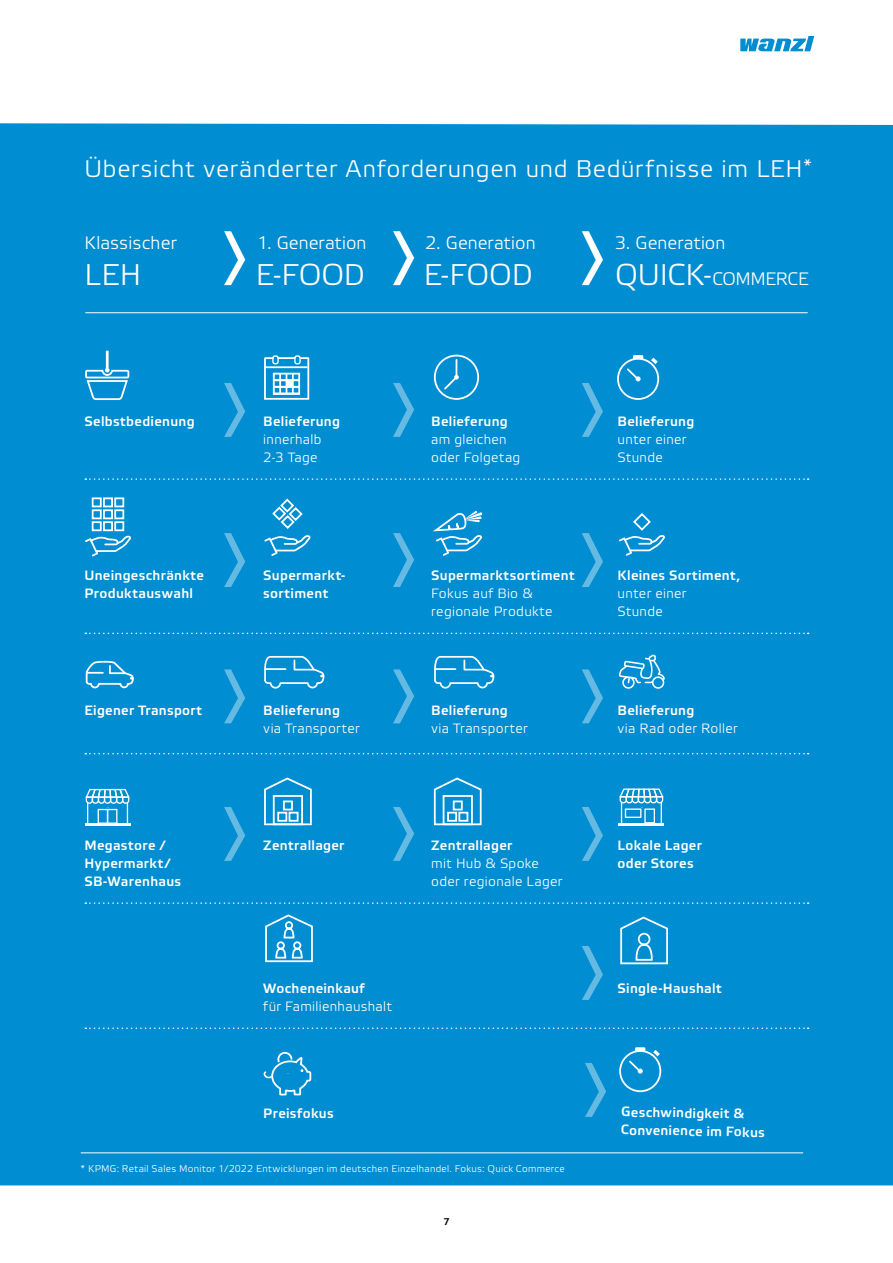
<style>
.page{position:relative;width:893px;height:1263px;background:#fff}
.page>*{position:absolute;margin:0;border:0;box-sizing:border-box;transform-origin:0 0}
.t1{font:300 30px "Wanzl Etelka";letter-spacing:-.005em;color:#fff}
.t2{font:300 24px "Wanzl Etelka";letter-spacing:.03em;color:#fff}
.t3{font:300 18px/36px "Wanzl Etelka";color:#fff}
.t4{font:500 13.5px/18px "Wanzl Etelka";letter-spacing:.025em;color:#fff}
.t5{font:300 13.5px/18px "Wanzl Etelka";letter-spacing:.025em;color:#fff}
.t6{font:300 9.75px "Wanzl Etelka";letter-spacing:.03em;color:#fff}
.t7{font:500 9.75px "Wanzl Etelka";color:#000}
.s1{font-size:30px}
</style>
<div class="page">
<svg style="left:740px;top:36px;width:74px;height:15px"></svg>
<div style="left:0;top:123px;width:893px;height:1062px;background:#008dd1"></div>
<svg style="left:224px;top:231px;width:21px;height:54px"></svg>
<svg style="left:393px;top:231px;width:21px;height:54px"></svg>
<svg style="left:582px;top:231px;width:21px;height:54px"></svg>
<svg style="left:84px;top:351px;width:46px;height:53px;background:#2da1d9"></svg>
<svg style="left:263px;top:355px;width:47px;height:46px"></svg>
<div style="left:434px;top:355px;width:45px;height:45px;border:2px solid #fff;border-radius:50%"></div>
<svg style="left:442px;top:360px;width:17px;height:31px"></svg>
<div style="left:617px;top:358px;width:42px;height:42px;border:2px solid #fff;border-radius:50%"></div>
<svg style="left:633px;top:355px;width:10px;height:4px"></svg>
<svg style="left:651px;top:358px;width:7px;height:6px"></svg>
<svg style="left:625px;top:367px;width:16px;height:15px"></svg>
<svg style="left:224px;top:383px;width:21px;height:54px"></svg>
<svg style="left:393px;top:383px;width:21px;height:54px"></svg>
<svg style="left:582px;top:383px;width:21px;height:54px"></svg>
<svg style="left:85px;top:535px;width:46px;height:21px"></svg>
<div style="left:92px;top:497px;width:10px;height:10px;border:2px solid #fff"></div>
<div style="left:103px;top:497px;width:10px;height:10px;border:2px solid #fff"></div>
<div style="left:114px;top:497px;width:10px;height:10px;border:2px solid #fff"></div>
<div style="left:92px;top:509px;width:10px;height:10px;border:2px solid #fff"></div>
<div style="left:103px;top:509px;width:10px;height:10px;border:2px solid #fff"></div>
<div style="left:114px;top:509px;width:10px;height:10px;border:2px solid #fff"></div>
<div style="left:92px;top:521px;width:10px;height:10px;border:2px solid #fff"></div>
<div style="left:103px;top:521px;width:10px;height:10px;border:2px solid #fff"></div>
<div style="left:114px;top:521px;width:10px;height:10px;border:2px solid #fff"></div>
<svg style="left:264px;top:497px;width:46px;height:59px;background:#2a9fd8"></svg>
<svg style="left:430px;top:502px;width:53px;height:54px;background:#289fd8"></svg>
<svg style="left:619px;top:512px;width:46px;height:44px;background:#259dd7"></svg>
<svg style="left:224px;top:533px;width:21px;height:54px"></svg>
<svg style="left:393px;top:533px;width:21px;height:54px"></svg>
<svg style="left:582px;top:533px;width:21px;height:54px"></svg>
<svg style="left:85px;top:478px;width:724px;height:2px"></svg>
<svg style="left:85px;top:658px;width:50px;height:31px;background:#31a2d9"></svg>
<svg style="left:263px;top:655px;width:63px;height:34px;background:#2ba0d8"></svg>
<svg style="left:619px;top:655px;width:46px;height:34px;background:#3ba7db"></svg>
<svg style="left:224px;top:669px;width:21px;height:54px"></svg>
<svg style="left:393px;top:669px;width:21px;height:54px"></svg>
<svg style="left:582px;top:669px;width:21px;height:54px"></svg>
<svg style="left:85px;top:633px;width:724px;height:1px"></svg>
<svg style="left:433px;top:655px;width:63px;height:34px;background:#2ba0d8"></svg>
<hr style="left:85px;top:824px;width:46px;height:2px;background:#fff">
<svg style="left:86px;top:789px;width:43px;height:35px"></svg>
<svg style="left:263px;top:776px;width:50px;height:50px;background:#259dd7"></svg>
<div style="left:273px;top:795px;width:30px;height:30px;border:2px solid #fff"></div>
<div style="left:283px;top:800px;width:10px;height:10px;border:2px solid #fff"></div>
<div style="left:277px;top:812px;width:10px;height:10px;border:2px solid #fff"></div>
<div style="left:289px;top:812px;width:10px;height:10px;border:2px solid #fff"></div>
<hr style="left:618px;top:823px;width:46px;height:2px;background:#fff">
<svg style="left:620px;top:788px;width:43px;height:35px;background:#50b0df"></svg>
<svg style="left:224px;top:807px;width:21px;height:54px"></svg>
<svg style="left:393px;top:807px;width:21px;height:54px"></svg>
<svg style="left:582px;top:807px;width:21px;height:54px"></svg>
<svg style="left:264px;top:913px;width:50px;height:50px;background:#39a6db"></svg>
<svg style="left:619px;top:915px;width:50px;height:50px;background:#2ea1d9"></svg>
<svg style="left:582px;top:946px;width:21px;height:54px"></svg>
<svg style="left:85px;top:902px;width:724px;height:2px"></svg>
<svg style="left:264px;top:1041px;width:48px;height:55px;background:#1d9ad6"></svg>
<svg style="left:585px;top:1063px;width:21px;height:54px"></svg>
<svg style="left:85px;top:1027px;width:724px;height:2px"></svg>
<hr style="left:85px;top:312px;width:723px;height:1px;background:#fff">
<svg style="left:433px;top:776px;width:49px;height:50px;background:#269ed7"></svg>
<div style="left:443px;top:795px;width:30px;height:30px;border:2px solid #fff"></div>
<div style="left:453px;top:800px;width:10px;height:10px;border:2px solid #fff"></div>
<div style="left:447px;top:812px;width:10px;height:10px;border:2px solid #fff"></div>
<div style="left:458px;top:812px;width:10px;height:10px;border:2px solid #fff"></div>
<svg style="left:85px;top:753px;width:724px;height:1px"></svg>
<div style="left:619px;top:1050px;width:42px;height:42px;border:2px solid #fff;border-radius:50%"></div>
<svg style="left:635px;top:1047px;width:10px;height:4px"></svg>
<svg style="left:653px;top:1050px;width:7px;height:6px"></svg>
<svg style="left:627px;top:1059px;width:16px;height:15px"></svg>
<hr style="left:81px;top:1152px;width:722px;height:1px;background:#fff">
<h2 class="t2" style="left:85px;top:155px;width:728px">Übersicht veränderter Anforderungen und Bedürfnisse im LEH<sup>*</sup></h2>
<h3 class="t3" style="left:85px;top:226px;width:94px">Klassischer</h3>
<h1 class="t1" style="left:85px;top:258px;width:58px">LEH</h1>
<h3 class="t3" style="left:257px;top:226px;width:111px">1. Generation</h3>
<h1 class="t1" style="left:256px;top:258px;width:111px">E-FOOD</h1>
<h3 class="t3" style="left:425px;top:226px;width:112px">2. Generation</h3>
<h1 class="t1" style="left:424px;top:258px;width:111px">E-FOOD</h1>
<h3 class="t3" style="left:615px;top:226px;width:195px">3. Generation<br><span class="s1">QUICK-</span>COMMERCE</h3>
<p class="t4" style="left:84px;top:413px;width:112px">Selbstbedienung</p>
<p class="t4" style="left:263px;top:413px;width:78px">Belieferung</p>
<p class="t5" style="left:263px;top:431px;width:60px">innerhalb<br>2-3 Tage</p>
<p class="t4" style="left:431px;top:413px;width:78px">Belieferung</p>
<p class="t5" style="left:431px;top:431px;width:91px">am gleichen oder Folgetag</p>
<p class="t4" style="left:618px;top:413px;width:78px">Belieferung</p>
<p class="t5" style="left:618px;top:431px;width:70px">unter einer<br>Stunde</p>
<p class="t4" style="left:84px;top:567px;width:121px">Uneingeschränkte<br>Produktauswahl</p>
<p class="t4" style="left:263px;top:567px;width:83px">Supermarkt&shy;sortiment</p>
<p class="t4" style="left:431px;top:567px;width:145px">Supermarktsortiment</p>
<p class="t5" style="left:431px;top:585px;width:123px">Fokus auf Bio &amp; regionale Produkte</p>
<p class="t4" style="left:618px;top:567px;width:124px">Kleines Sortiment,</p>
<p class="t5" style="left:618px;top:585px;width:70px">unter einer<br>Stunde</p>
<p class="t4" style="left:84px;top:702px;width:119px">Eigener Transport</p>
<p class="t4" style="left:263px;top:702px;width:78px">Belieferung</p>
<p class="t5" style="left:263px;top:720px;width:98px">via Transporter</p>
<p class="t4" style="left:431px;top:702px;width:78px">Belieferung</p>
<p class="t5" style="left:431px;top:720px;width:98px">via Transporter</p>
<p class="t4" style="left:618px;top:702px;width:78px">Belieferung</p>
<p class="t5" style="left:618px;top:720px;width:122px">via Rad oder Roller</p>
<p class="t4" style="left:84px;top:836px;width:98px">Megastore /<br>Hypermarkt/<br>SB-Warenhaus</p>
<p class="t4" style="left:263px;top:836px;width:83px">Zentrallager</p>
<p class="t4" style="left:431px;top:836px;width:83px">Zentrallager</p>
<p class="t5" style="left:431px;top:855px;width:133px">mit Hub &amp; Spoke oder regionale Lager</p>
<p class="t4" style="left:618px;top:836px;width:86px">Lokale Lager oder Stores</p>
<p class="t4" style="left:263px;top:980px;width:103px">Wocheneinkauf</p>
<p class="t5" style="left:263px;top:998px;width:130px">für Familienhaushalt</p>
<p class="t4" style="left:618px;top:980px;width:106px">Single-Haushalt</p>
<p class="t4" style="left:263px;top:1105px;width:72px">Preisfokus</p>
<p class="t4" style="left:621px;top:1103px;width:146px;rotate:1deg">Geschwindigkeit &amp;<br>Convenience im Fokus</p>
<p class="t6" style="left:81px;top:1163px;width:485px">* KPMG: Retail Sales Monitor 1/2022 Entwicklungen im deutschen Einzelhandel. Fokus: Quick Commerce</p>
<p class="t7" style="left:443px;top:1215px;width:8px">7</p>
</div>
